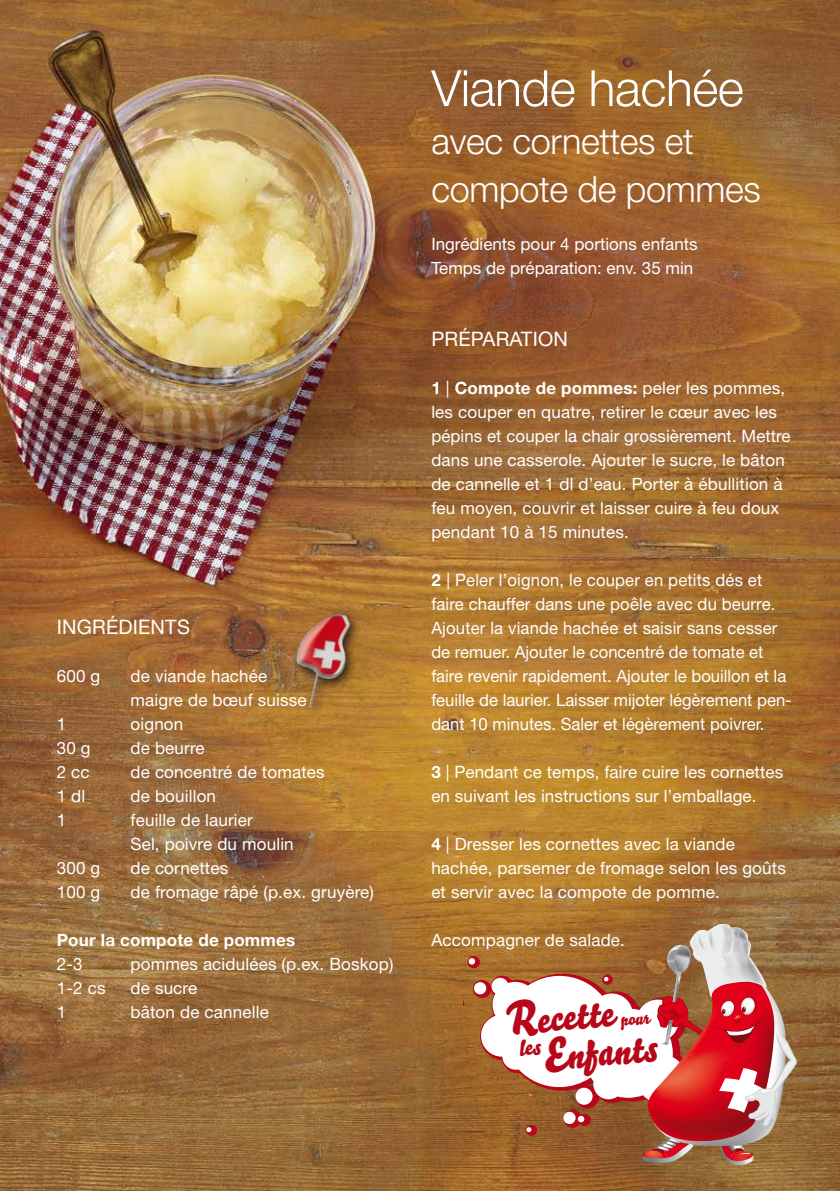
<style>
.page{position:relative;width:840px;height:1191px;background:#fff}
.page>*{position:absolute;margin:0;border:0;box-sizing:border-box;transform-origin:0 0}
.t1{font:300 50px "Helvetica Neue LT Std";letter-spacing:-.01em;color:#fff}
.t2{font:37.2px/38.6px "Bello Script";color:#b80718}
.t3{font:300 36px/48px "Helvetica Neue LT Std";letter-spacing:-.01em;color:#fff}
.t4{font:20px "Helvetica Neue LT Std";letter-spacing:.01em;color:#fff}
.t5{font:17.2px "Bello Script";color:#b80718}
.t6{font:17px/24px "Helvetica Neue LT Std";letter-spacing:.01em;color:#fff}
.t7{font:700 17px "Helvetica Neue LT Std";letter-spacing:.01em;color:#fff}
.s1{font-weight:700}
.s2{font-size:46px}
</style>
<div class="page">
<img style="left:0;top:0;width:839px;height:1191px">
<div style="left:291px;top:609px;width:71px;height:111px;background:#b78132"></div>
<img style="left:278px;top:578px;width:127px;height:132px">
<div style="left:467px;top:956px;width:12px;height:12px;border:6px solid #b80718;border-radius:50%"></div>
<div style="left:472px;top:980px;width:19px;height:18px;border:6px solid #b80718;border-radius:50%"></div>
<div style="left:468px;top:958px;width:7px;height:6px;background:#fff;border-radius:50%"></div>
<svg style="left:473px;top:982px;width:13px;height:12px"></svg>
<svg style="left:477px;top:923px;width:319px;height:242px"></svg>
<p class="t4" style="left:57px;top:615px;width:88px">Ingrédients</p>
<p class="t6" style="left:57px;top:664px;width:45px">600 g</p>
<p class="t6" style="left:130px;top:664px;width:178px">de viande hachée maigre de bœuf suisse</p>
<p class="t6" style="left:57px;top:712px;width:11px">1</p>
<p class="t6" style="left:130px;top:712px;width:54px">oignon</p>
<p class="t6" style="left:57px;top:736px;width:35px">30 g</p>
<p class="t6" style="left:130px;top:736px;width:76px">de beurre</p>
<p class="t6" style="left:57px;top:760px;width:34px">2 cc</p>
<p class="t6" style="left:130px;top:760px;width:195px">de concentré de tomates</p>
<p class="t6" style="left:57px;top:784px;width:30px">1 dl</p>
<p class="t6" style="left:130px;top:784px;width:87px">de bouillon</p>
<p class="t6" style="left:57px;top:808px;width:11px">1</p>
<p class="t6" style="left:130px;top:808px;width:165px">feuille de laurier<br>Sel, poivre du moulin</p>
<p class="t6" style="left:57px;top:856px;width:45px">300 g</p>
<p class="t6" style="left:130px;top:856px;width:99px">de cornettes</p>
<p class="t6" style="left:57px;top:880px;width:45px">100 g</p>
<p class="t6" style="left:130px;top:880px;width:245px">de fromage râpé (p.ex. gruyère)</p>
<p class="t7" style="left:57px;top:929px;width:240px">Pour la compote de pommes</p>
<p class="t6" style="left:57px;top:952px;width:27px">2-3</p>
<p class="t6" style="left:130px;top:952px;width:264px">pommes acidulées (p.ex. Boskop)</p>
<p class="t6" style="left:57px;top:976px;width:50px">1-2 cs</p>
<p class="t6" style="left:130px;top:976px;width:68px">de sucre</p>
<p class="t6" style="left:57px;top:1000px;width:11px">1</p>
<p class="t6" style="left:130px;top:1000px;width:140px">bâton de cannelle</p>
<h1 class="t1" style="left:431px;top:58px;width:314px">Viande hachée</h1>
<h3 class="t3" style="left:431px;top:116px;width:330px">avec cornettes et compote de pommes</h3>
<p class="t6" style="left:431px;top:232px;width:268px">Ingrédients pour 4 portions enfants<br>Temps de préparation: env. 35 min</p>
<p class="t4" style="left:431px;top:327px;width:91px">Préparation</p>
<p class="t6" style="left:431px;top:376px;width:360px"><span class="s1">1</span> | <span class="s1">Compote de pommes:</span> peler les pommes, les couper en quatre, retirer le cœur avec les pépins et couper la chair grossièrement. Mettre dans une casserole. Ajouter le sucre, le bâton de cannelle et 1 dl d’eau. Porter à ébullition à feu moyen, couvrir et laisser cuire à feu doux pendant 10 à 15 minutes.</p>
<p class="t6" style="left:431px;top:568px;width:362px"><span class="s1">2</span> | Peler l’oignon, le couper en petits dés et faire chauffer dans une poêle avec du beurre.<br>Ajouter la viande hachée et saisir sans cesser de remuer. Ajouter le concentré de tomate et faire revenir rapidement. Ajouter le bouillon et la feuille de laurier. Laisser mijoter légèrement pen&shy;dant 10 minutes. Saler et légèrement poivrer.</p>
<p class="t6" style="left:431px;top:760px;width:353px"><span class="s1">3</span> | Pendant ce temps, faire cuire les cornettes en suivant les instructions sur l’emballage.</p>
<p class="t6" style="left:431px;top:832px;width:356px"><span class="s1">4</span> | Dresser les cornettes avec la viande hachée, parsemer de fromage selon les goûts et servir avec la compote de pomme.</p>
<p class="t6" style="left:431px;top:928px;width:195px">Accompagner de salade.</p>
<h2 class="t2" style="left:538px;top:999px;width:116px;text-indent:-34px;rotate:-5deg"><span class="s2">R</span>ecette<br><span class="s2">E</span>nfants</h2>
<p class="t5" style="left:618px;top:1008px;width:31px;rotate:-5deg">pour</p>
</div>
